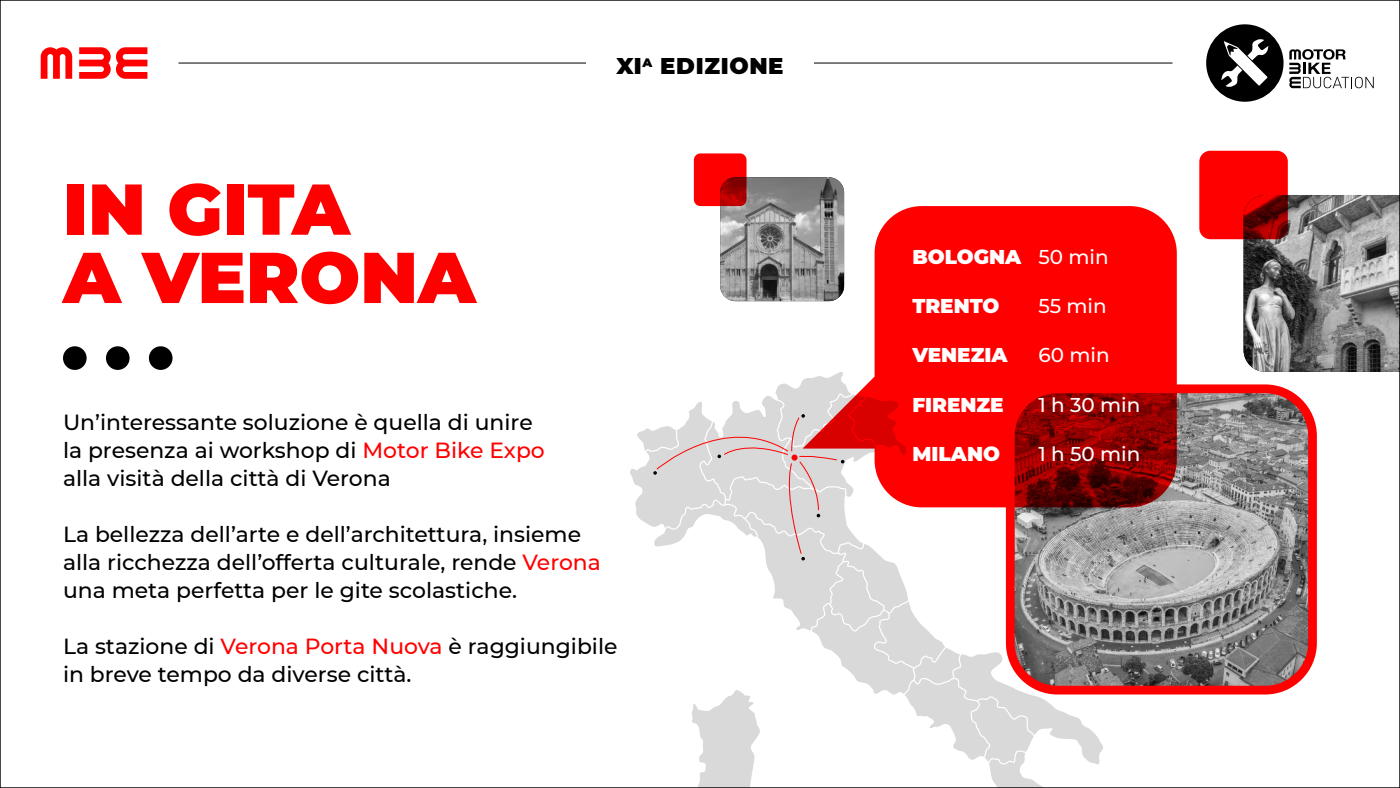
<style>
.page{position:relative;width:1400px;height:788px;background:#fff}
.page>*{position:absolute;margin:0;border:0;box-sizing:border-box;transform-origin:0 0}
.t1{font:900 71.75px "Montserrat";color:#f00}
.t2{font:900 22.75px "Montserrat";letter-spacing:.03em;color:#000}
.t3{font:500 21.88px "Montserrat";color:#000}
.t4{font:900 19.95px "Montserrat";color:#fff}
.t5{font:500 19.95px "Montserrat";color:#fff}
.s1{font-weight:500}
.s2{color:#f00}
</style>
<div class="page">
<hr style="left:178px;top:63px;width:994px;height:1px;background:#000">
<svg style="left:1206px;top:24px;width:168px;height:78px"></svg>
<svg style="left:41px;top:47px;width:31px;height:32px"></svg>
<svg style="left:79px;top:47px;width:68px;height:32px"></svg>
<div style="left:586px;top:42px;width:228px;height:41px;background:#fff"></div>
<div style="left:63px;top:346px;width:24px;height:24px;background:#000;border-radius:50%"></div>
<div style="left:106px;top:346px;width:24px;height:24px;background:#000;border-radius:50%"></div>
<div style="left:149px;top:346px;width:24px;height:24px;background:#000;border-radius:50%"></div>
<img style="left:1244px;top:195px;width:154px;height:177px">
<img style="left:720px;top:177px;width:124px;height:124px">
<svg style="left:1199px;top:151px;width:89px;height:88px;fill:#f00"></svg>
<svg style="left:694px;top:153px;width:53px;height:53px;fill:#f00"></svg>
<svg style="left:630px;top:380px;width:474px;height:406px"></svg>
<img style="left:1010px;top:394px;width:297px;height:296px">
<div style="left:1006px;top:384px;width:311px;height:310px;border:9px solid #f00;border-radius:47px"></div>
<svg style="left:803px;top:206px;width:374px;height:301px;fill:#f00"></svg>
<p class="t2" style="left:616px;top:48px;width:169px">XI<sup>A</sup> EDIZIONE</p>
<p class="t1" style="left:63px;top:155px;width:288px">IN GITA</p>
<p class="t1" style="left:63px;top:223px;width:414px">A VERONA</p>
<p class="t4" style="left:912px;top:242px;width:198px">BOLOGNA <span class="s1">50 min</span></p>
<p class="t4" style="left:912px;top:291px;width:89px">TRENTO</p>
<p class="t5" style="left:1038px;top:292px;width:70px">55 min</p>
<p class="t4" style="left:912px;top:340px;width:97px">VENEZIA</p>
<p class="t5" style="left:1038px;top:341px;width:73px">60 min</p>
<p class="t4" style="left:912px;top:389px;width:93px">FIRENZE</p>
<p class="t5" style="left:1038px;top:390px;width:104px">1 h 30 min</p>
<p class="t4" style="left:912px;top:438px;width:89px">MILANO</p>
<p class="t5" style="left:1038px;top:439px;width:104px">1 h 50 min</p>
<p class="t3" style="left:63px;top:406px;width:471px">Un’interessante soluzione è quella di unire</p>
<p class="t3" style="left:63px;top:434px;width:483px">la presenza ai workshop di <span class="s2">Motor Bike Expo</span></p>
<p class="t3" style="left:63px;top:462px;width:329px">alla visità della città di Verona</p>
<p class="t3" style="left:63px;top:518px;width:520px">La bellezza dell’arte e dell’architettura, insieme</p>
<p class="t3" style="left:63px;top:546px;width:539px">alla ricchezza dell’offerta culturale, rende <span class="s2">Verona</span></p>
<p class="t3" style="left:63px;top:574px;width:456px">una meta perfetta per le gite scolastiche.</p>
<p class="t3" style="left:63px;top:630px;width:556px">La stazione di <span class="s2">Verona Porta Nuova</span> è raggiungibile</p>
<p class="t3" style="left:63px;top:658px;width:350px">in breve tempo da diverse città.</p>
</div>
